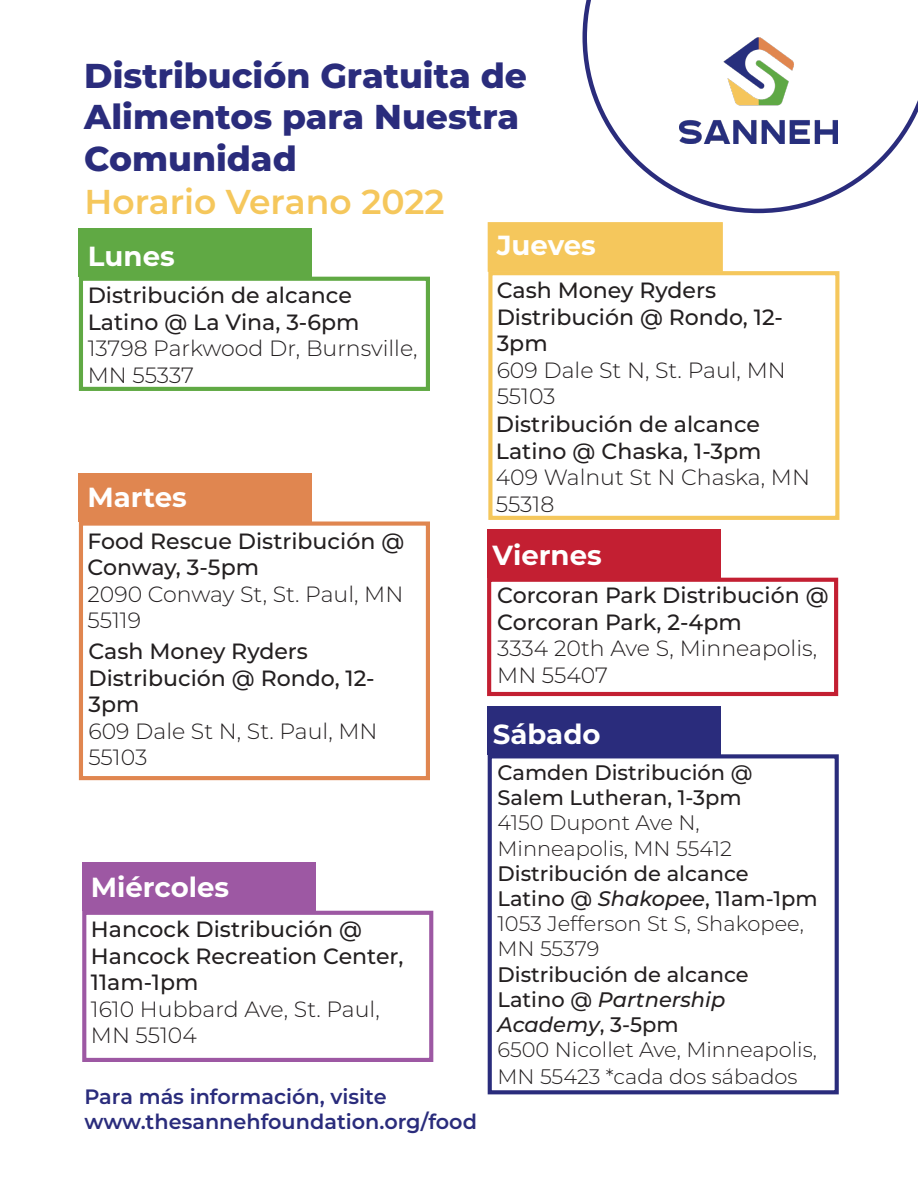
<style>
.page{position:relative;width:918px;height:1188px;background:#fff}
.page>*{position:absolute;margin:0;border:0;box-sizing:border-box;transform-origin:0 0}
.t1{font:800 34.5px/41.4px "Montserrat";color:#2a2c7c}
.t2{font:600 34.5px "Montserrat";color:#f5c75c}
.t3{font:700 27.6px "Montserrat";color:#fff}
.t4{font:500 22.05px/26.5px "Montserrat";color:#231f20}
.t5{font:300 22.05px/26.5px "Montserrat";color:#231f20}
.t6{font:500 21px/25.2px "Montserrat";color:#231f20}
.t7{font:300 21px/25.2px "Montserrat";color:#231f20}
.t8{font:600 20.85px "Montserrat";color:#2a2c7c}
.s1{font-style:italic}
</style>
<div class="page">
<svg style="left:582px;top:0;width:336px;height:213px"></svg>
<div style="left:79px;top:228px;width:233px;height:49px;background:#60a944"></div>
<div style="left:79px;top:277px;width:351px;height:114px;background:#fff;border:4px solid #60a944"></div>
<div style="left:488px;top:222px;width:235px;height:50px;background:#f5c75c;border:1px solid #f5c75c"></div>
<div style="left:488px;top:271px;width:351px;height:249px;background:#fff;border:4px solid #f5c75c"></div>
<div style="left:79px;top:473px;width:233px;height:49px;background:#e08650"></div>
<div style="left:79px;top:522px;width:351px;height:258px;background:#fff;border:4px solid #e08650"></div>
<div style="left:82px;top:862px;width:234px;height:49px;background:#9d58a3"></div>
<div style="left:82px;top:911px;width:351px;height:151px;background:#fff;border:4px solid #9d58a3"></div>
<div style="left:487px;top:529px;width:234px;height:49px;background:#c31f32"></div>
<div style="left:487px;top:578px;width:351px;height:118px;background:#fff;border:4px solid #c31f32"></div>
<div style="left:487px;top:706px;width:234px;height:48px;background:#2a2c7c"></div>
<div style="left:488px;top:754px;width:351px;height:340px;background:#fff;border:4px solid #2a2c7c"></div>
<img style="left:679px;top:37px;width:159px;height:106px">
<p class="t1" style="left:84px;top:53px;width:444px">Distribución Gratuita de<br>Alimentos para Nuestra<br>Comunidad</p>
<p class="t2" style="left:85px;top:178px;width:362px">Horario Verano 2022</p>
<p class="t3" style="left:88px;top:236px;width:88px">Lunes</p>
<p class="t3" style="left:497px;top:225px;width:101px">Jueves</p>
<p class="t4" style="left:88px;top:281px;width:273px">Distribución de alcance<br>Latino @ La Vina, 3-6pm</p>
<p class="t5" style="left:88px;top:334px;width:331px">13798 Parkwood Dr, Burnsville,<br>MN 55337</p>
<p class="t3" style="left:88px;top:477px;width:101px">Martes</p>
<p class="t4" style="left:88px;top:527px;width:318px">Food Rescue Distribución @<br>Conway, 3-5pm</p>
<p class="t5" style="left:88px;top:580px;width:317px">2090 Conway St, St. Paul, MN<br>55119</p>
<p class="t4" style="left:88px;top:637px;width:288px">Cash Money Ryders<br>Distribución @ Rondo, 12-<br>3pm</p>
<p class="t5" style="left:88px;top:717px;width:291px">609 Dale St N, St. Paul, MN<br>55103</p>
<p class="t3" style="left:91px;top:867px;width:140px">Miércoles</p>
<p class="t4" style="left:91px;top:915px;width:314px">Hancock Distribución @<br>Hancock Recreation Center,<br>11am-1pm</p>
<p class="t5" style="left:91px;top:995px;width:290px">1610 Hubbard Ave, St. Paul,<br>MN 55104</p>
<p class="t8" style="left:85px;top:1082px;width:304px">Para más información, visite</p>
<p class="t8" style="left:85px;top:1107px;width:394px">www.thesannehfoundation.org/food</p>
<p class="t4" style="left:497px;top:276px;width:288px">Cash Money Ryders<br>Distribución @ Rondo, 12-<br>3pm</p>
<p class="t5" style="left:497px;top:356px;width:291px">609 Dale St N, St. Paul, MN<br>55103</p>
<p class="t4" style="left:496px;top:410px;width:267px">Distribución de alcance<br>Latino @ Chaska, 1-3pm</p>
<p class="t5" style="left:496px;top:463px;width:316px">409 Walnut St N Chaska, MN<br>55318</p>
<p class="t3" style="left:493px;top:536px;width:111px">Viernes</p>
<p class="t4" style="left:497px;top:581px;width:333px">Corcoran Park Distribución @<br>Corcoran Park, 2-4pm</p>
<p class="t5" style="left:497px;top:634px;width:321px">3334 20th Ave S, Minneapolis,<br>MN 55407</p>
<p class="t3" style="left:493px;top:714px;width:109px">Sábado</p>
<p class="t6" style="left:497px;top:759px;width:257px">Camden Distribución @<br>Salem Lutheran, 1-3pm</p>
<p class="t7" style="left:497px;top:810px;width:236px">4150 Dupont Ave N,<br>Minneapolis, MN 55412</p>
<p class="t6" style="left:497px;top:860px;width:322px">Distribución de alcance<br>Latino @ <span class="s1">Shakopee</span>, 11am-1pm</p>
<p class="t7" style="left:497px;top:911px;width:308px">1053 Jefferson St S, Shakopee,<br>MN 55379</p>
<p class="t6" style="left:497px;top:961px;width:253px">Distribución de alcance<br>Latino @ <span class="s1">Partnership<br>Academy</span>, 3-5pm</p>
<p class="t7" style="left:497px;top:1036px;width:321px;line-height:26.5px">6500 Nicollet Ave, Minneapolis,<br>MN 55423 *cada dos sábados</p>
</div>
